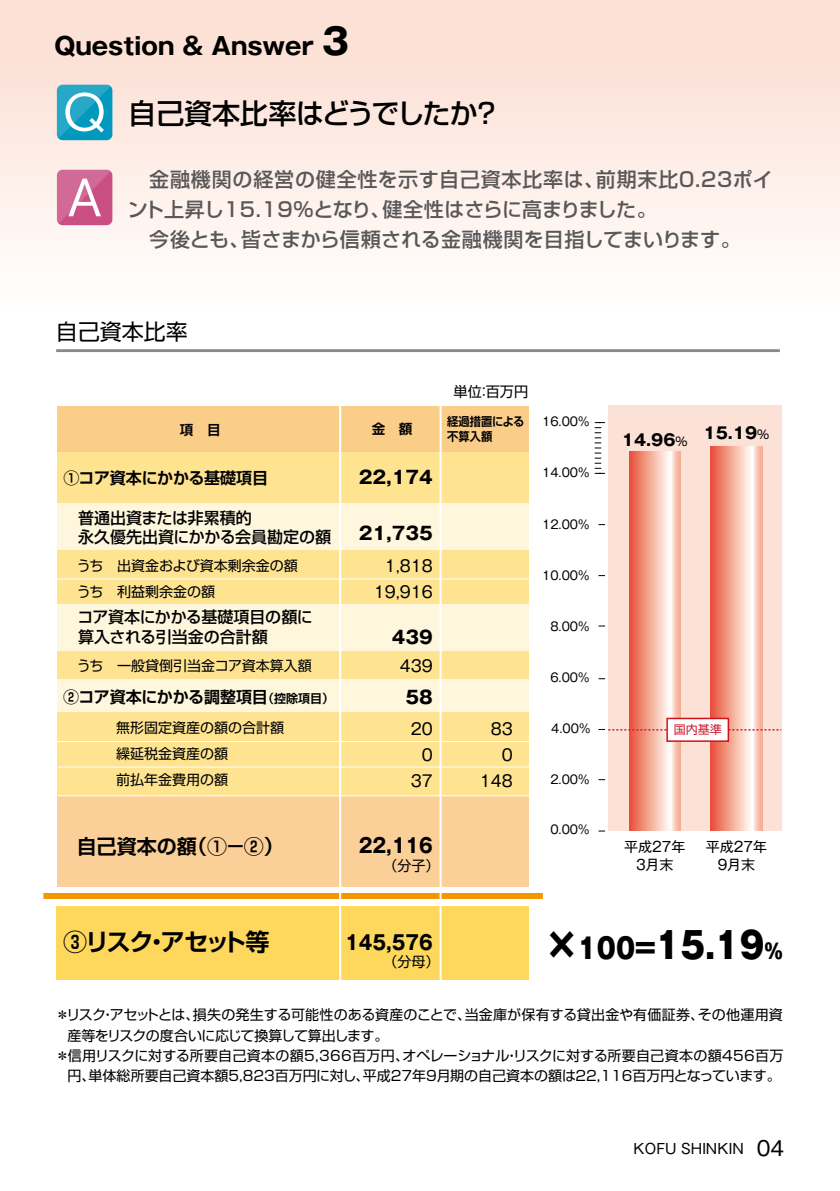
<style>
.page{position:relative;width:840px;height:1191px;background:#fff}
.page>*{position:absolute;margin:0;border:0;box-sizing:border-box;transform-origin:0 0}
.t1{font:800 36px "Gothic MB101 Pro";color:#000;scale:.9 1}
.t2{font:500 28px "Shin Go Pro";letter-spacing:-.02em;color:#000}
.t3{font:700 24px "Gothic MB101 Pro";color:#000}
.t4{font:700 24px "Shin Go Pro De";letter-spacing:-.08em;color:#000}
.t5{font:22px "Shin Go Pro";color:#000}
.t6{font:500 20px/30px "Shin Go Pro";letter-spacing:.015em;color:#595757}
.t7{font:700 20px "Gothic MB101 Pro";color:#000;scale:.9 1}
.t8{font:700 20px "Shin Go Pro De";color:#000}
.t9{font:700 18px "Gothic MB101 Pro";color:#000}
.t10{font:500 16px/19.2px "Shin Go Pro";color:#000}
.t11{font:700 16px "Shin Go Pro De";letter-spacing:-.015em;color:#000}
.t12{font:16px/26px "Gothic MB101 Pro";color:#000;text-align:right}
.t13{font:700 16px "Gothic MB101 Pro";color:#000}
.t14{font:14.2px "Shin Go Pro";color:#000}
.t15{font:14px/26px "Shin Go Pro";color:#000}
.t16{font:14px/18px "Gothic MB101 Pro";color:#000;text-align:center}
.t17{font:14px "Shin Go Pro";letter-spacing:-.045em;color:#000}
.t18{font:700 13.6px "Shin Go Pro De";color:#000}
.t19{font:12px "Gothic MB101 Pro";color:#000}
.t20{font:700 12px/14.4px "Shin Go Pro De";color:#000;scale:.94 1}
.t21{font:12px "Shin Go Pro";color:#c92133}
.s1{font-size:36px}
.s2{font-size:12px}
.s3{font-family:"Shin Go Pro";font-weight:400;font-size:12px}
.s4{font-size:39px}
.s5{font-size:28px}
.s6{font-size:20.4px}
.s7{font-size:20px}
</style>
<div class="page">
<div style="left:0;top:0;width:839px;height:380px;background:linear-gradient(to bottom,#fbddd1,#fff)"></div>
<hr style="left:56px;top:349px;width:723px;height:3px;background:#898989">
<div style="left:57px;top:406px;width:471px;height:480px;background:#fee391"></div>
<div style="left:57px;top:604px;width:471px;height:46px;background:#fef6dd"></div>
<div style="left:57px;top:406px;width:471px;height:45px;background:#facd89"></div>
<div style="left:57px;top:503px;width:471px;height:47px;background:#fef6dd"></div>
<div style="left:608px;top:405px;width:173px;height:425px;background:#fbe1d6"></div>
<svg style="left:628px;top:451px;width:52px;height:379px"></svg>
<svg style="left:710px;top:446px;width:51px;height:384px"></svg>
<svg style="left:594px;top:422px;width:10px;height:52px"></svg>
<svg style="left:598px;top:729px;width:183px;height:1px"></svg>
<hr style="left:56px;top:578px;width:473px;height:1px;background:#fff">
<div style="left:56px;top:906px;width:472px;height:73px;background:#fdd85d"></div>
<div style="left:57px;top:795px;width:471px;height:91px;background:#facf98"></div>
<div style="left:57px;top:679px;width:471px;height:33px;background:#fef6dd"></div>
<hr style="left:57px;top:741px;width:472px;height:1px;background:#fff">
<hr style="left:58px;top:766px;width:471px;height:1px;background:#fff">
<hr style="left:58px;top:795px;width:471px;height:1px;background:#fff">
<div style="left:43px;top:893px;width:499px;height:6px;background:#f39700"></div>
<div style="left:666px;top:718px;width:62px;height:23px;background:#fff"></div>
<div style="left:666px;top:717px;width:62px;height:25px;border:2px solid #d0121b"></div>
<div style="left:57px;top:85px;width:55px;height:55px;background:#0099bd;border-radius:6px"></div>
<svg style="left:57px;top:85px;width:53px;height:52px"></svg>
<div style="left:57px;top:170px;width:55px;height:55px;background:#ca5084;border-radius:6px"></div>
<svg style="left:57px;top:170px;width:53px;height:52px"></svg>
<hr style="left:339px;top:380px;width:2px;height:602px;background:#fff">
<hr style="left:439px;top:380px;width:2px;height:602px;background:#fff">
<h3 class="t3" style="left:54px;top:26px;width:296px">Question &amp; Answer <span class="s1">3</span></h3>
<h2 class="t2" style="left:128px;top:90px;width:373px">自己資本比率はどうでしたか？</h2>
<h3 class="t6" style="left:128px;top:162px;width:646px">　金融機関の経営の健全性を示す自己資本比率は、前期末比0.23ポイント上昇し15.19％となり、健全性はさらに高まりました。<br>　今後とも、皆さまから信頼される金融機関を目指してまいります。</h3>
<h3 class="t5" style="left:56px;top:313px;width:133px">自己資本比率</h3>
<p class="t14" style="left:453px;top:380px;width:76px">単位：百万円</p>
<p class="t18" style="left:180px;top:418px;width:42px">項　目</p>
<p class="t18" style="left:371px;top:417px;width:42px">金　額</p>
<p class="t20" style="left:447px;top:413px;width:84px">経過措置による不算入額</p>
<p class="t11" style="left:63px;top:465px;width:206px">①コア資本にかかる基礎項目</p>
<p class="t10" style="left:78px;top:506px;width:255px">普通出資または非累積的<br>永久優先出資にかかる会員勘定の額</p>
<p class="t15" style="left:77px;top:550px;width:222px">うち　出資金および資本剰余金の額うち　利益剰余金の額</p>
<p class="t10" style="left:77px;top:606px;width:237px">コア資本にかかる基礎項目の額に算入される引当金の合計額</p>
<p class="t15" style="left:77px;top:651px;width:236px">うち　一般貸倒引当金コア資本算入額</p>
<p class="t11" style="left:63px;top:684px;width:272px">②コア資本にかかる調整項目<span class="s2">（控除項目）</span></p>
<p class="t15" style="left:116px;top:713px;width:169px">無形固定資産の額の合計額繰延税金資産の額<br>前払年金費用の額</p>
<h3 class="t8" style="left:77px;top:830px;width:208px">自己資本の額（①－②）</h3>
<p class="t9" style="left:358px;top:462px;width:75px">22,174</p>
<p class="t9" style="left:358px;top:518px;width:75px">21,735</p>
<p class="t12" style="left:373px;top:551px;width:60px">1,818<br>19,916</p>
<p class="t9" style="left:391px;top:622px;width:42px">439</p>
<p class="t12" style="left:399px;top:650px;width:34px">439</p>
<p class="t9" style="left:405px;top:682px;width:29px">58</p>
<p class="t12" style="left:410px;top:713px;width:23px">20<br>0<br>37</p>
<p class="t12" style="left:479px;top:713px;width:34px">83<br>0<br>148</p>
<h3 class="t7" style="left:358px;top:829px;width:84px">22,116</h3>
<p class="t15" style="left:383px;top:851px;width:57px">（分子）</p>
<p class="t19" style="left:542px;top:412px;width:49px">16.00%</p>
<p class="t19" style="left:542px;top:463px;width:49px">14.00%</p>
<p class="t19" style="left:542px;top:514px;width:49px">12.00%</p>
<p class="t19" style="left:542px;top:565px;width:49px">10.00%</p>
<p class="t19" style="left:550px;top:616px;width:41px">8.00%</p>
<p class="t19" style="left:550px;top:667px;width:41px">6.00%</p>
<p class="t19" style="left:551px;top:718px;width:41px">4.00%</p>
<p class="t19" style="left:550px;top:769px;width:41px">2.00%</p>
<p class="t19" style="left:550px;top:819px;width:41px">0.00%</p>
<p class="t13" style="left:621px;top:427px;width:67px">14.96<span class="s3">％</span></p>
<p class="t13" style="left:703px;top:419px;width:67px">15.19<span class="s3">％</span></p>
<p class="t21" style="left:673px;top:719px;width:49px">国内基準</p>
<p class="t16" style="left:623px;top:836px;width:63px">平成27年<br>3月末</p>
<p class="t16" style="left:705px;top:836px;width:63px">平成27年<br>9月末</p>
<h3 class="t4" style="left:63px;top:922px;width:208px">③リスク・アセット等</h3>
<h3 class="t7" style="left:345px;top:925px;width:99px">145,576</h3>
<p class="t15" style="left:383px;top:947px;width:57px">（分母）</p>
<h1 class="t1" style="left:544px;top:915px;width:266px"><span class="s4">×</span><span class="s5">100=</span>15.19<span class="s6">％</span></h1>
<p class="t15" style="left:55px;top:1000px;width:728px">＊リスク・アセットとは、損失の発生する可能性のある資産のことで、当金庫が保有する貸出金や有価証券、その他運用資</p>
<p class="t17" style="left:67px;top:1023px;width:322px">産等をリスクの度合いに応じて換算して算出します。</p>
<p class="t15" style="left:55px;top:1040px;width:729px">＊信用リスクに対する所要自己資本の額5,366百万円、オペレーショナル・リスクに対する所要自己資本の額456百万</p>
<p class="t15" style="left:67px;top:1060px;width:714px">円、単体総所要自己資本額5,823百万円に対し、平成27年9月期の自己資本の額は22,116百万円となっています。</p>
<p class="t16" style="left:633px;top:1138px;width:152px">KOFU SHINKIN <span class="s7">04</span></p>
</div>
